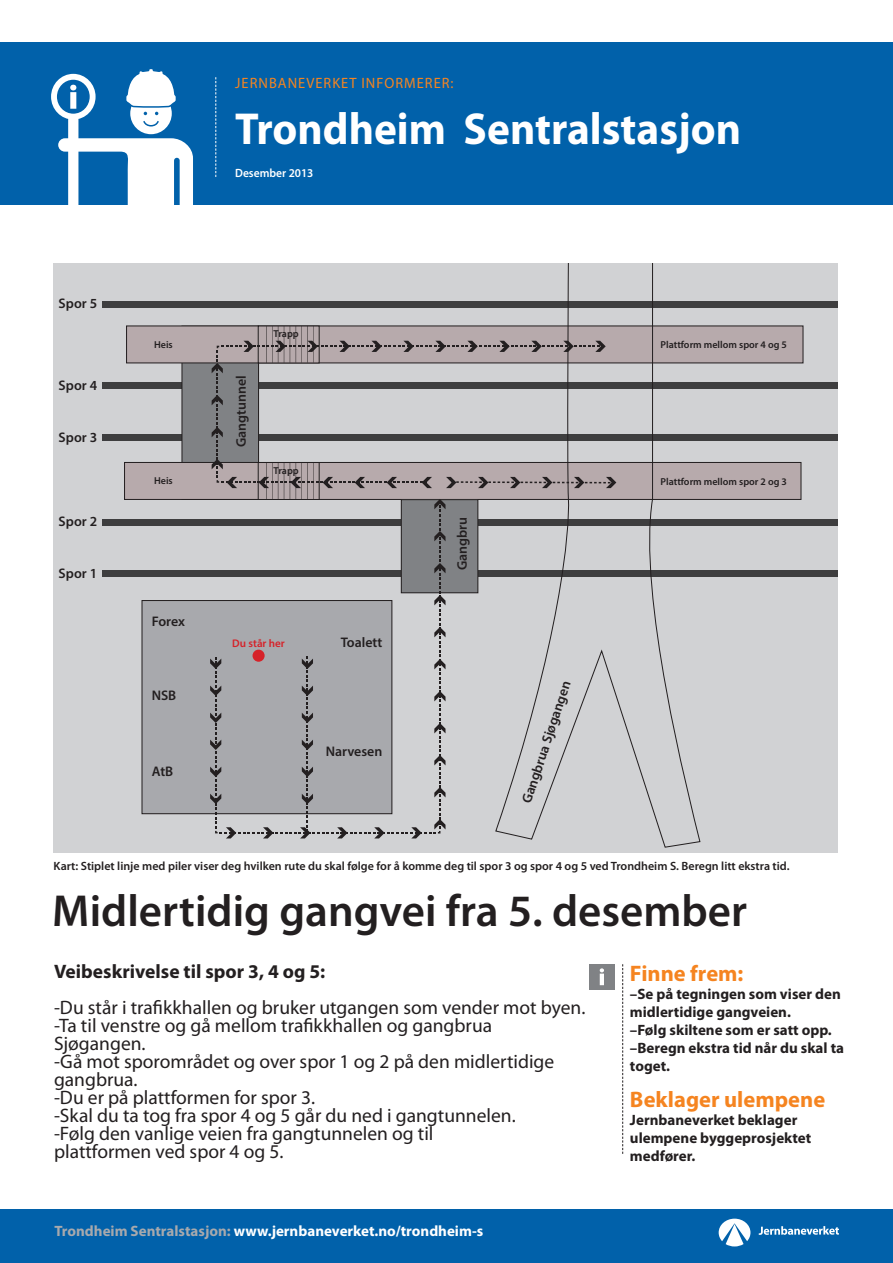
<style>
.page{position:relative;width:893px;height:1263px;background:#fff}
.page>*{position:absolute;margin:0;border:0;box-sizing:border-box;transform-origin:0 0}
.t1{font:600 45px "Myriad Pro";color:#231f20}
.t2{font:700 45px "Myriad Pro";color:#fff;scale:.96 1}
.t3{font:700 22.5px "Myriad Pro";color:#f58420}
.t4{font:19.5px/18px "Myriad Pro";color:#231f20}
.t5{font:700 19.5px "Myriad Pro";color:#231f20}
.t6{font:700 15px/18px "Myriad Pro";color:#231f20}
.t7{font:700 15px "Myriad Pro";color:#fff}
.t8{font:15px "Myriad Pro";letter-spacing:.07em;color:#f58420;scale:.96 1}
.t9{font:600 13.95px "Myriad Pro";color:#231f20}
.t10{font:600 12px "Myriad Pro";color:#231f20}
.t11{font:600 12px "Myriad Pro";color:#fff;scale:.96 1}
.t12{font:600 11.1px "Myriad Pro";color:#d62229}
.t13{font:600 10.05px "Myriad Pro";color:#231f20}
.s1{color:#a8a9ad}
</style>
<div class="page">
<div style="left:0;top:1209px;width:893px;height:54px;background:#0161aa"></div>
<svg style="left:759px;top:1226px;width:80px;height:9px"></svg>
<svg style="left:719px;top:1218px;width:31px;height:28px"></svg>
<div style="left:0;top:43px;width:893px;height:162px;background:#0161aa"></div>
<svg style="left:215px;top:77px;width:1px;height:100px"></svg>
<div style="left:54px;top:264px;width:784px;height:589px;background:#d1d2d4"></div>
<div style="left:102px;top:383px;width:736px;height:6px;background:#3e3e3f"></div>
<div style="left:102px;top:435px;width:736px;height:6px;background:#3e3e3f"></div>
<div style="left:182px;top:326px;width:77px;height:173px;background:#808285"></div>
<div style="left:142px;top:600px;width:250px;height:214px;background:#a8a9ad"></div>
<div style="left:127px;top:326px;width:676px;height:37px;background:#b7aaac"></div>
<div style="left:102px;top:301px;width:736px;height:6px;background:#3e3e3f"></div>
<div style="left:102px;top:519px;width:736px;height:6px;background:#3e3e3f"></div>
<div style="left:102px;top:571px;width:736px;height:6px;background:#3e3e3f"></div>
<div style="left:125px;top:462px;width:676px;height:37px;background:#b7aaac"></div>
<div style="left:124px;top:462px;width:677px;height:38px;border:1px solid #231f20"></div>
<div style="left:258px;top:325px;width:62px;height:38px;border:1px solid #231f20"></div>
<div style="left:401px;top:500px;width:77px;height:93px;background:#808285"></div>
<div style="left:401px;top:499px;width:77px;height:94px;border:1px solid #231f20"></div>
<hr style="left:266px;top:326px;width:1px;height:37px;background:#231f20">
<hr style="left:272px;top:326px;width:1px;height:37px;background:#231f20">
<hr style="left:278px;top:326px;width:1px;height:37px;background:#231f20">
<hr style="left:284px;top:326px;width:1px;height:37px;background:#231f20">
<hr style="left:290px;top:326px;width:1px;height:37px;background:#231f20">
<hr style="left:295px;top:326px;width:1px;height:37px;background:#231f20">
<hr style="left:301px;top:326px;width:1px;height:37px;background:#231f20">
<hr style="left:307px;top:326px;width:1px;height:37px;background:#231f20">
<hr style="left:313px;top:326px;width:1px;height:37px;background:#231f20">
<div style="left:258px;top:462px;width:62px;height:38px;border:1px solid #231f20"></div>
<hr style="left:266px;top:463px;width:1px;height:36px;background:#231f20">
<hr style="left:272px;top:463px;width:1px;height:36px;background:#231f20">
<hr style="left:278px;top:463px;width:1px;height:36px;background:#231f20">
<hr style="left:284px;top:463px;width:1px;height:36px;background:#231f20">
<hr style="left:290px;top:462px;width:1px;height:37px;background:#231f20">
<hr style="left:295px;top:462px;width:1px;height:37px;background:#231f20">
<hr style="left:301px;top:462px;width:1px;height:37px;background:#231f20">
<hr style="left:307px;top:462px;width:1px;height:37px;background:#231f20">
<hr style="left:313px;top:462px;width:1px;height:37px;background:#231f20">
<svg style="left:494px;top:264px;width:207px;height:584px"></svg>
<svg style="left:212px;top:341px;width:404px;height:147px"></svg>
<svg style="left:210px;top:499px;width:235px;height:339px"></svg>
<svg style="left:622px;top:964px;width:1px;height:190px"></svg>
<div style="left:589px;top:964px;width:25px;height:25px;background:#808285"></div>
<hr style="left:600px;top:973px;width:4px;height:12px;background:#fff">
<svg style="left:600px;top:968px;width:4px;height:4px"></svg>
<div style="left:130px;top:93px;width:42px;height:41px;background:#fff;border-radius:50%"></div>
<svg style="left:126px;top:69px;width:50px;height:58px"></svg>
<svg style="left:58px;top:138px;width:135px;height:67px"></svg>
<svg style="left:54px;top:77px;width:39px;height:40px"></svg>
<div style="left:51px;top:74px;width:45px;height:46px;border:6px solid #fff;border-radius:50%"></div>
<div style="left:68px;top:119px;width:10px;height:86px;background:#fff"></div>
<svg style="left:70px;top:85px;width:6px;height:24px"></svg>
<p class="t8" style="left:235px;top:74px;width:229px">jernbaneverket informerer:</p>
<h1 class="t2" style="left:235px;top:100px;width:529px">Trondheim Sentralstasjon</h1>
<p class="t9" style="left:59px;top:295px;width:40px">Spor 5</p>
<p class="t9" style="left:59px;top:376px;width:40px">Spor 4</p>
<p class="t9" style="left:59px;top:428px;width:40px">Spor 3</p>
<p class="t9" style="left:59px;top:513px;width:40px">Spor 2</p>
<p class="t9" style="left:59px;top:564px;width:40px">Spor 1</p>
<p class="t11" style="left:235px;top:165px;width:83px">Desember 2013</p>
<p class="t13" style="left:154px;top:338px;width:20px">Heis</p>
<p class="t13" style="left:154px;top:474px;width:20px">Heis</p>
<p class="t9" style="left:232px;top:447px;width:73px;rotate:-90deg">Gangtunnel</p>
<p class="t13" style="left:274px;top:327px;width:27px">Trapp</p>
<p class="t13" style="left:274px;top:464px;width:27px">Trapp</p>
<p class="t9" style="left:152px;top:612px;width:35px">Forex</p>
<p class="t9" style="left:152px;top:686px;width:26px">NSB</p>
<p class="t9" style="left:152px;top:762px;width:23px">AtB</p>
<p class="t12" style="left:232px;top:636px;width:54px">Du står her</p>
<p class="t9" style="left:341px;top:634px;width:43px">Toalett</p>
<p class="t9" style="left:326px;top:742px;width:58px">Narvesen</p>
<p class="t9" style="left:453px;top:570px;width:55px;rotate:-90deg">Gangbru</p>
<p class="t9" style="left:518px;top:800px;width:130px;rotate:-72deg">Gangbrua Sjøgangen</p>
<p class="t13" style="left:661px;top:338px;width:128px">Plattform mellom spor 4 og 5</p>
<p class="t13" style="left:661px;top:475px;width:128px">Plattform mellom spor 2 og 3</p>
<p class="t10" style="left:54px;top:858px;width:737px">Kart: Stiplet linje med piler viser deg hvilken rute du skal følge for å komme deg til spor 3 og spor 4 og 5 ved Trondheim S. Beregn litt ekstra tid.</p>
<h1 class="t1" style="left:52px;top:882px;width:696px">Midlertidig gangvei fra 5. desember</h1>
<p class="t5" style="left:54px;top:959px;width:273px">Veibeskrivelse til spor 3, 4 og 5:</p>
<p class="t4" style="left:54px;top:998px;width:533px">-Du står i trafikkhallen og bruker utgangen som vender mot byen. -Ta til venstre og gå mellom trafikkhallen og gangbrua Sjøgangen.<br>-Gå mot sporområdet og over spor 1 og 2 på den midlertidige gangbrua.<br>-Du er på plattformen for spor 3.<br>-Skal du ta tog fra spor 4 og 5 går du ned i gangtunnelen.<br>-Følg den vanlige veien fra gangtunnelen og til<br>plattformen ved spor 4 og 5.</p>
<p class="t7" style="left:55px;top:1221px;width:430px"><span class="s1">Trondheim Sentralstasjon:</span> www.jernbaneverket.no/trondheim-s</p>
<p class="t3" style="left:630px;top:959px;width:115px">Finne frem:</p>
<p class="t6" style="left:630px;top:984px;width:216px">–Se på tegningen som viser den midlertidige gangveien.<br>–Følg skiltene som er satt opp. –Beregn ekstra tid når du skal ta toget.</p>
<p class="t3" style="left:630px;top:1085px;width:197px">Beklager ulempene</p>
<p class="t6" style="left:630px;top:1110px;width:183px">Jernbaneverket beklager ulempene byggeprosjektet medfører.</p>
</div>
